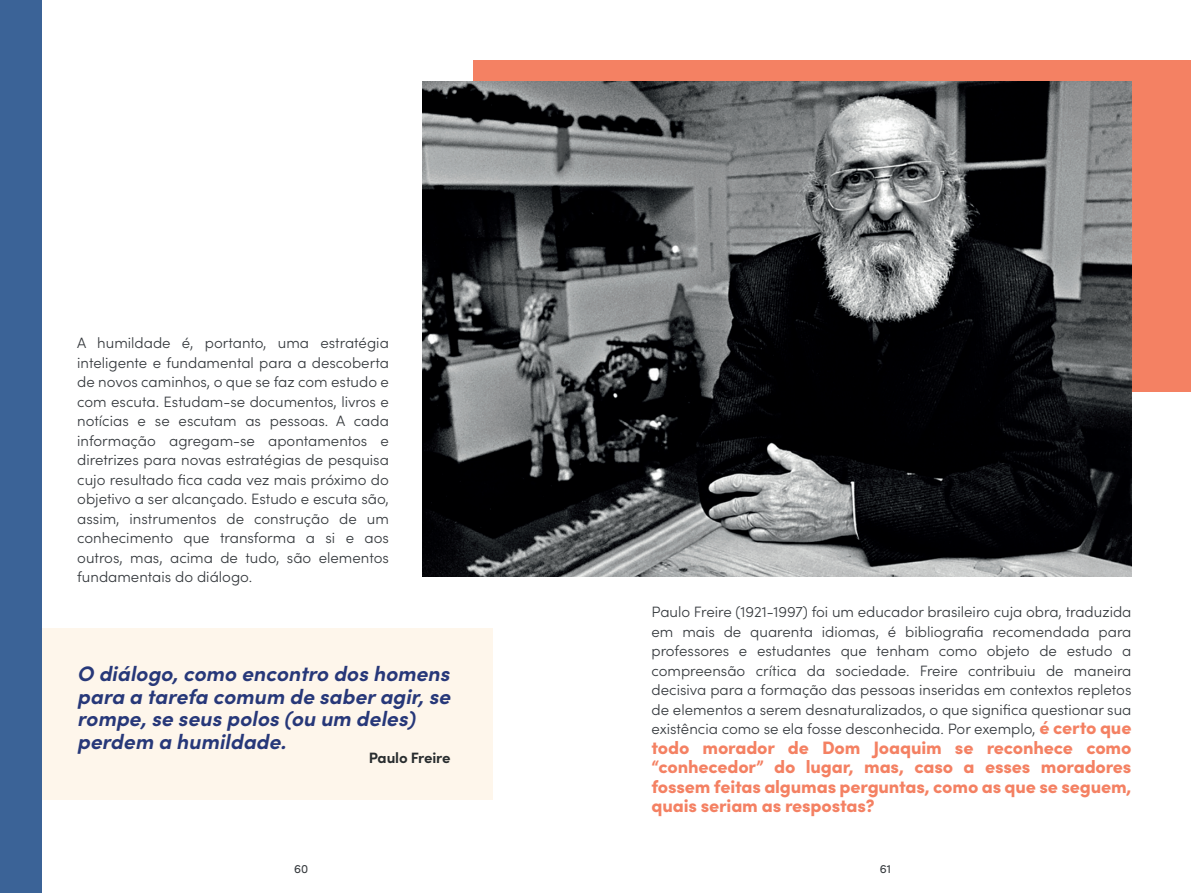
<style>
.page{position:relative;width:1191px;height:893px;background:#fff}
.page>*{position:absolute;margin:0;border:0;box-sizing:border-box;transform-origin:0 0}
.t1{font:italic 700 21px/22.5px "Sofia Pro";color:#273879}
.t2{font:900 18px/19.5px "Sofia Pro";letter-spacing:-.01em;color:#f48163;text-align:justify}
.t3{font:300 15px/19.5px "Sofia Pro";color:#34383c;text-align:justify}
.t4{font:700 15px "Sofia Pro";letter-spacing:-.01em;color:#292d2f}
.t5{font:12px "Sofia Pro";color:#34383c}
.s1{font-weight:900;font-size:18px;color:#f48163}
</style>
<div class="page">
<div style="left:0;top:629px;width:492px;height:171px;background:#fef6eb"></div>
<div style="left:0;top:0;width:41px;height:893px;background:#3b6397"></div>
<div style="left:473px;top:60px;width:718px;height:331px;background:#f48163"></div>
<img style="left:422px;top:82px;width:709px;height:494px">
<p class="t3" style="left:77px;top:333px;width:313px">A humildade é, portanto, uma estratégia inteligente e fundamental para a descoberta de novos caminhos, o que se faz com estudo e com escuta. Estudam-se documentos, livros e notícias e se escutam as pessoas. A cada informação agregam-se apontamentos e diretrizes para novas estratégias de pesquisa cujo resultado fica cada vez mais próximo do objetivo a ser alcançado. Estudo e escuta são, assim, instrumentos de construção de um conhecimento que transforma a si e aos outros, mas, acima de tudo, são elementos fundamentais do diálogo.</p>
<h1 class="t1" style="left:77px;top:661px;width:374px">O diálogo, como encontro dos homens para a tarefa comum de saber agir, se rompe, se seus polos (ou um deles) perdem a humildade.</h1>
<p class="t4" style="left:369px;top:746px;width:83px">Paulo Freire</p>
<p class="t3" style="left:651px;top:602px;width:481px">Paulo Freire (1921-1997) foi um educador brasileiro cuja obra, traduzida em mais de quarenta idiomas, é bibliografia recomendada para professores e estudantes que tenham como objeto de estudo a compreensão crítica da sociedade. Freire contribuiu de maneira decisiva para a formação das pessoas inseridas em contextos repletos de elementos a serem desnaturalizados, o que significa questionar sua existência como se ela fosse desconhecida. Por exemplo, <span class="s1">é certo que</span></p>
<p class="t2" style="left:651px;top:736px;width:481px">todo morador de Dom Joaquim se reconhece como “conhecedor” do lugar, mas, caso a esses moradores fossem feitas algumas perguntas, como as que se seguem, quais seriam as respostas?</p>
<p class="t5" style="left:294px;top:860px;width:16px">60</p>
<p class="t5" style="left:880px;top:860px;width:13px">61</p>
</div>
